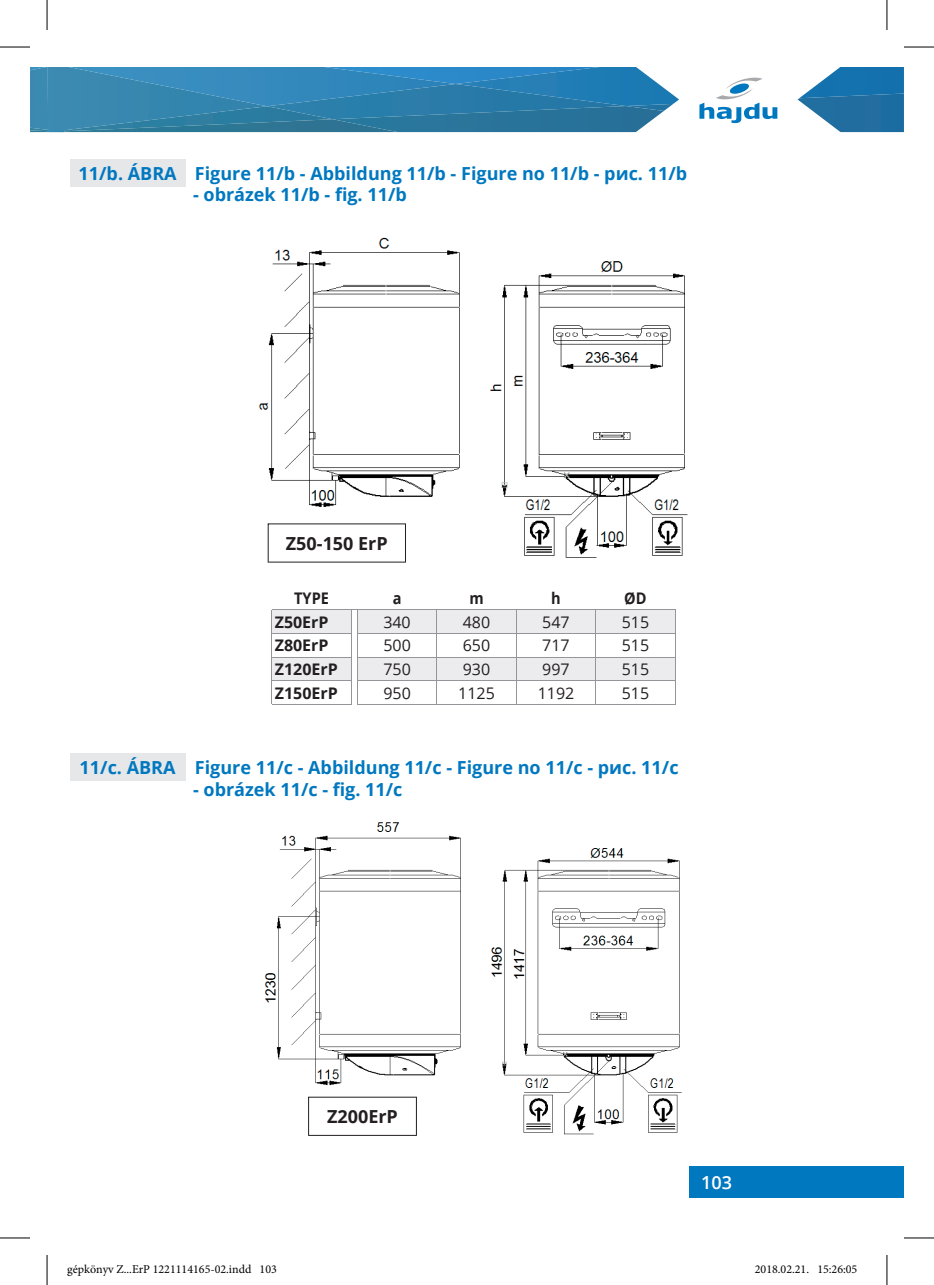
<style>
.page{position:relative;width:934px;height:1285px;background:#fff}
.page>*{position:absolute;margin:0;border:0;box-sizing:border-box;transform-origin:0 0}
.t1{font:700 18px "Open Sans";color:#0078c0}
.t2{font:700 18px "Open Sans";color:#231f20}
.t3{font:600 18px "Open Sans";color:#fff}
.t4{font:16px "Open Sans";color:#231f20}
.t5{font:700 16px "Open Sans";color:#231f20}
.t6{font:700 16px "Open Sans";color:#231f20;scale:.91 1}
.t7{font:12px "Minion Pro";color:#000}
</style>
<div class="page">
<div style="left:689px;top:1166px;width:214px;height:32px;background:#0078c0"></div>
<svg style="left:30px;top:67px;width:873px;height:66px"></svg>
<div style="left:70px;top:159px;width:115px;height:28px;background:#e6e7e9"></div>
<img style="left:259px;top:237px;width:429px;height:326px">
<hr style="left:357px;top:704px;width:79px;height:1px;background:#939598">
<hr style="left:436px;top:704px;width:80px;height:1px;background:#939598">
<hr style="left:516px;top:704px;width:79px;height:1px;background:#939598">
<hr style="left:271px;top:704px;width:80px;height:1px;background:#939598">
<svg style="left:271px;top:609px;width:404px;height:95px"></svg>
<hr style="left:595px;top:704px;width:80px;height:1px;background:#939598">
<div style="left:70px;top:753px;width:115px;height:28px;background:#e6e7e9"></div>
<img style="left:264px;top:822px;width:418px;height:313px">
<svg style="left:267px;top:523px;width:139px;height:39px"></svg>
<svg style="left:308px;top:1096px;width:109px;height:40px"></svg>
<hr style="left:0;top:47px;width:30px;height:1px;background:#000">
<hr style="left:903px;top:47px;width:30px;height:1px;background:#000">
<hr style="left:0;top:1237px;width:30px;height:1px;background:#000">
<hr style="left:903px;top:1237px;width:30px;height:1px;background:#000">
<hr style="left:47px;top:0;width:1px;height:30px;background:#000">
<hr style="left:47px;top:1255px;width:1px;height:30px;background:#000">
<hr style="left:886px;top:0;width:1px;height:30px;background:#000">
<hr style="left:886px;top:1255px;width:1px;height:30px;background:#000">
<p class="t1" style="left:79px;top:160px;width:609px">11/b. ÁBRA Figure 11/b - Abbildung 11/b - Figure no 11/b - рис. 11/b</p>
<p class="t1" style="left:193px;top:182px;width:215px">- obrázek 11/b - fig. 11/b</p>
<p class="t2" style="left:286px;top:530px;width:103px">Z50-150 ErP</p>
<p class="t6" style="left:294px;top:587px;width:40px">TYPE</p>
<p class="t6" style="left:392px;top:587px;width:11px">a</p>
<p class="t6" style="left:469px;top:587px;width:17px">m</p>
<p class="t6" style="left:551px;top:587px;width:12px">h</p>
<p class="t6" style="left:624px;top:587px;width:26px">ØD</p>
<p class="t5" style="left:274px;top:610px;width:55px">Z50ErP</p>
<p class="t4" style="left:383px;top:611px;width:29px">340</p>
<p class="t4" style="left:462px;top:611px;width:29px">480</p>
<p class="t4" style="left:542px;top:611px;width:29px">547</p>
<p class="t4" style="left:621px;top:611px;width:29px">515</p>
<p class="t5" style="left:274px;top:634px;width:55px">Z80ErP</p>
<p class="t4" style="left:383px;top:634px;width:29px">500</p>
<p class="t4" style="left:462px;top:634px;width:29px">650</p>
<p class="t4" style="left:542px;top:634px;width:29px">717</p>
<p class="t4" style="left:621px;top:634px;width:29px">515</p>
<p class="t5" style="left:274px;top:658px;width:64px">Z120ErP</p>
<p class="t4" style="left:383px;top:658px;width:29px">750</p>
<p class="t4" style="left:462px;top:658px;width:29px">930</p>
<p class="t4" style="left:542px;top:658px;width:29px">997</p>
<p class="t4" style="left:621px;top:658px;width:29px">515</p>
<p class="t5" style="left:275px;top:681px;width:64px">Z150ErP</p>
<p class="t4" style="left:383px;top:682px;width:29px">950</p>
<p class="t4" style="left:458px;top:682px;width:38px">1125</p>
<p class="t4" style="left:537px;top:682px;width:38px">1192</p>
<p class="t4" style="left:621px;top:682px;width:29px">515</p>
<p class="t1" style="left:80px;top:755px;width:600px">11/c. ÁBRA Figure 11/c - Abbildung 11/c - Figure no 11/c - рис. 11/c</p>
<p class="t1" style="left:193px;top:776px;width:211px">- obrázek 11/c - fig. 11/c</p>
<p class="t2" style="left:327px;top:1104px;width:72px">Z200ErP</p>
<p class="t3" style="left:700px;top:1170px;width:32px">3103</p>
<p class="t7" style="left:67px;top:1261px;width:211px">gépkönyv Z...ErP 1221114165-02.indd 103</p>
<p class="t7" style="left:754px;top:1261px;width:104px">2018.02.21. 15:26:05</p>
</div>
